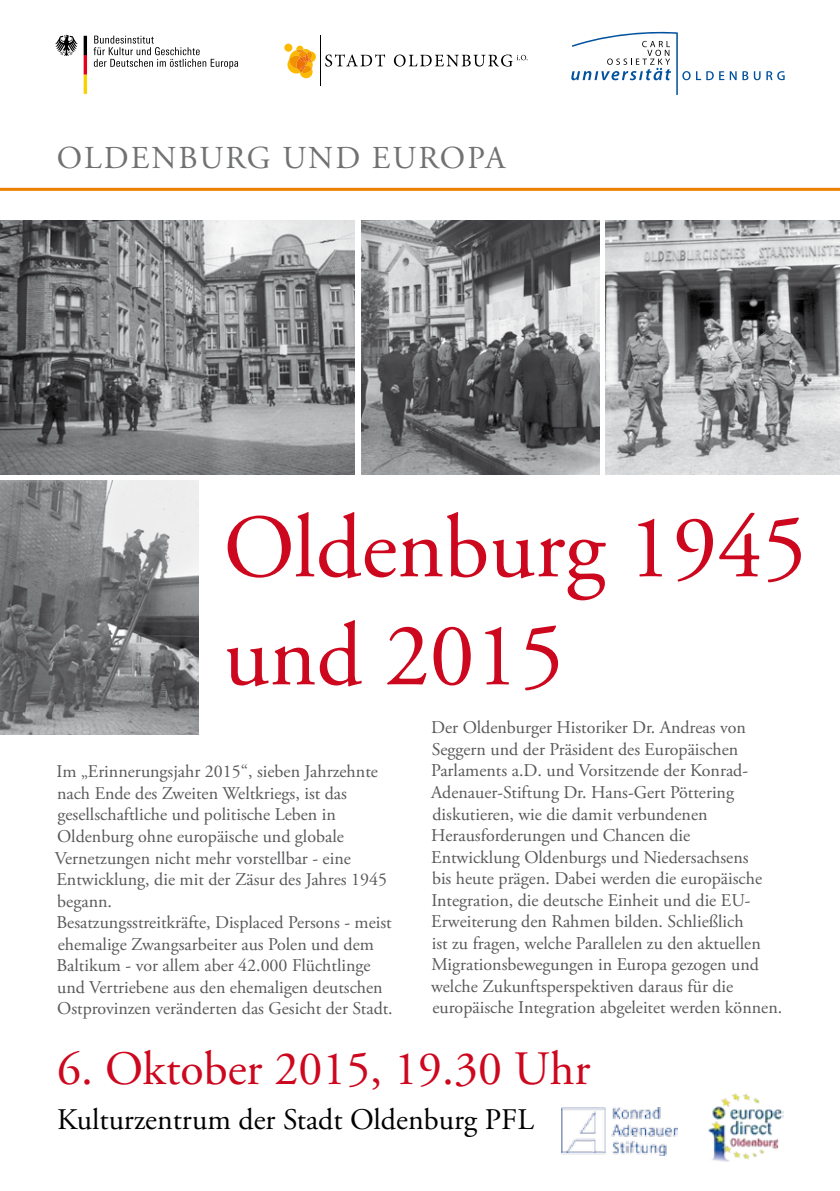
<style>
.page{position:relative;width:840px;height:1191px;background:#fff}
.page>*{position:absolute;margin:0;border:0;box-sizing:border-box;transform-origin:0 0}
.t1{font:89.6px/108px "Adobe Garamond Pro";color:#cd071e}
.t2{font:47.8px "Adobe Garamond Pro";color:#cd071e}
.t3{font:31.8px "Adobe Garamond Pro";letter-spacing:.065em;color:#707172}
.t4{font:29.8px "Adobe Garamond Pro";color:#000}
.t5{font:18px/21.6px "Adobe Garamond Pro";color:#58585a}
</style>
<div class="page">
<svg style="left:55px;top:35px;width:23px;height:21px"></svg>
<svg style="left:84px;top:36px;width:3px;height:58px"></svg>
<svg style="left:93px;top:36px;width:145px;height:33px"></svg>
<hr style="left:319px;top:35px;width:1px;height:51px;background:#000">
<svg style="left:325px;top:54px;width:60px;height:13px"></svg>
<svg style="left:393px;top:55px;width:134px;height:12px"></svg>
<div style="left:284px;top:44px;width:8px;height:8px;background:#faba00;border-radius:50%"></div>
<svg style="left:287px;top:46px;width:29px;height:32px"></svg>
<svg style="left:706px;top:71px;width:30px;height:9px"></svg>
<svg style="left:742px;top:71px;width:18px;height:9px"></svg>
<svg style="left:766px;top:71px;width:18px;height:9px"></svg>
<svg style="left:571px;top:31px;width:129px;height:64px"></svg>
<hr style="left:0;top:188px;width:839px;height:3px;background:#ee7f00">
<img style="left:0;top:220px;width:355px;height:255px">
<img style="left:0;top:480px;width:198px;height:254px">
<img style="left:361px;top:220px;width:238px;height:255px">
<img style="left:605px;top:220px;width:234px;height:255px">
<img style="left:561px;top:1107px;width:116px;height:48px">
<img style="left:708px;top:1093px;width:74px;height:69px">
<h3 class="t3" style="left:57px;top:139px;width:450px">OLDENBURG UND EUROPA</h3>
<h1 class="t1" style="left:223px;top:497px;width:585px">Oldenburg 1945 und 2015</h1>
<p class="t5" style="left:55px;top:761px;width:339px">Im „Erinnerungsjahr 2015“, sieben Jahrzehnte nach Ende des Zweiten Weltkriegs, ist das gesellschaftliche und politische Leben in Oldenburg ohne europäische und globale Vernetzungen nicht mehr vorstellbar - eine Entwicklung, die mit der Zäsur des Jahres 1945 begann.<br>Besatzungsstreitkräfte, Displaced Persons - meist ehemalige Zwangsarbeiter aus Polen und dem Baltikum - vor allem aber 42.000 Flüchtlinge und Vertriebene aus den ehemaligen deutschen Ostprovinzen veränderten das Gesicht der Stadt.</p>
<p class="t5" style="left:431px;top:717px;width:352px">Der Oldenburger Historiker Dr. Andreas von Seggern und der Präsident des Europäischen Parlaments a.D. und Vorsitzende der Konrad-Adenauer-Stiftung Dr. Hans-Gert Pöttering diskutieren, wie die damit verbundenen Herausforderungen und Chancen die Entwicklung Oldenburgs und Niedersachsens<br>bis heute prägen. Dabei werden die europäische Integration, die deutsche Einheit und die EU-Erweiterung den Rahmen bilden. Schließlich<br>ist zu fragen, welche Parallelen zu den aktuellen Migrationsbewegungen in Europa gezogen und welche Zukunftsperspektiven daraus für die europäische Integration abgeleitet werden können.</p>
<h2 class="t2" style="left:57px;top:1040px;width:534px">6. Oktober 2015, 19.30 Uhr</h2>
<h3 class="t4" style="left:57px;top:1101px;width:478px">Kulturzentrum der Stadt Oldenburg PFL</h3>
</div>
